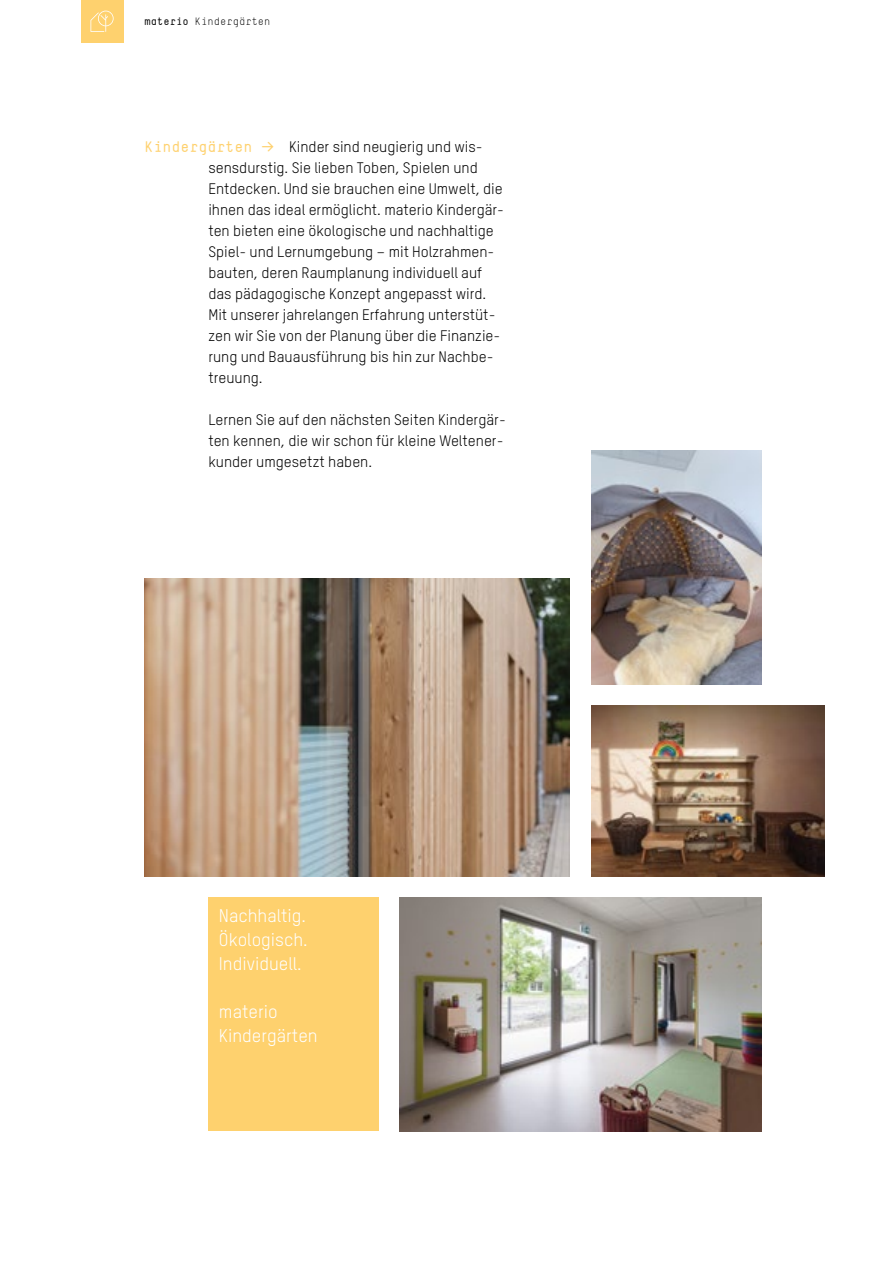
<style>
.page{position:relative;width:893px;height:1263px;background:#fff}
.page>*{position:absolute;margin:0;border:0;box-sizing:border-box;transform-origin:0 0}
.t1{font:18px/24px "TSTARPRO";color:#fff;text-align:justify}
.t2{font:15px/21px "TSTARPRO";color:#000}
.t3{font:10.5px "TSTAR Mono Round";color:#000}
.s1{font-weight:700}
.s2{font-family:"TSTAR Mono Round";font-weight:700;color:#fed16e}
.s3{font-family:"Info Text Regular Caps Exp";color:#fed16e}
</style>
<div class="page">
<div style="left:81px;top:0;width:42px;height:43px;background:#fed16e"></div>
<svg style="left:90px;top:11px;width:24px;height:21px"></svg>
<div style="left:208px;top:897px;width:170px;height:234px;background:#fed16e"></div>
<img style="left:145px;top:578px;width:425px;height:298px">
<img style="left:591px;top:706px;width:234px;height:170px">
<img style="left:591px;top:451px;width:170px;height:234px">
<img style="left:400px;top:897px;width:361px;height:234px">
<p class="t3" style="left:145px;top:15px;width:127px"><span class="s1">materio</span> Kindergärten</p>
<p class="t2" style="left:208px;top:136px;width:297px;text-indent:-64px"><span class="s2">Kindergärten</span> <span class="s3">p</span> Kinder sind neugierig und wis&shy;sensdurstig. Sie lieben Toben, Spielen und Entdecken. Und sie brauchen eine Umwelt, die ihnen das ideal ermöglicht. materio Kindergär&shy;ten bieten eine ökologische und nachhaltige Spiel- und Lernumgebung – mit Holzrahmen&shy;bauten, deren Raumplanung individuell auf das pädagogische Konzept angepasst wird.<br>Mit unserer jahrelangen Erfahrung unterstüt&shy;zen wir Sie von der Planung über die Finanzie&shy;rung und Bauausführung bis hin zur Nachbe&shy;treuung.</p>
<p class="t2" style="left:208px;top:409px;width:299px">Lernen Sie auf den nächsten Seiten Kindergär&shy;ten kennen, die wir schon für kleine Weltener&shy;kunder umgesetzt haben.</p>
<p class="t1" style="left:219px;top:903px;width:90px">Nachhaltig.<br>Ökologisch.<br>Individuell.</p>
<p class="t1" style="left:219px;top:999px;width:100px">materio<br>Kindergärten</p>
</div>
